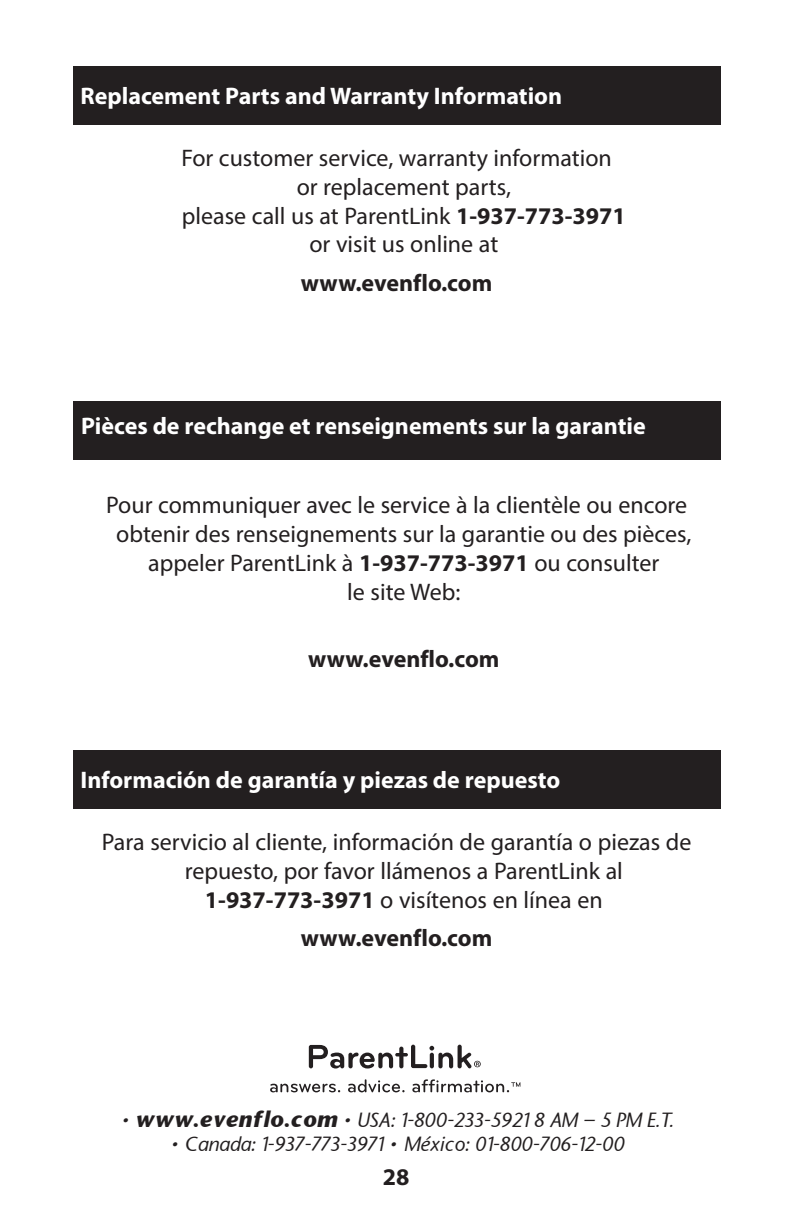
<style>
.page{position:relative;width:792px;height:1224px;background:#fff}
.page>*{position:absolute;margin:0;border:0;box-sizing:border-box;transform-origin:0 0}
.t1{font:24px/28.8px "Myriad Pro";color:#231f20;text-align:center}
.t2{font:700 24px "Myriad Pro";color:#fff}
.t3{font:700 24px "Myriad Pro";color:#231f20}
.t4{font:italic 500 20px "Stone Sans";color:#231f20}
.s1{font-weight:700}
.s2{font-weight:700;font-size:22px}
</style>
<div class="page">
<div style="left:73px;top:66px;width:648px;height:59px;background:#231f20"></div>
<div style="left:73px;top:401px;width:648px;height:58px;background:#231f20"></div>
<svg style="left:270px;top:1084px;width:70px;height:8px"></svg>
<svg style="left:348px;top:1079px;width:57px;height:13px"></svg>
<svg style="left:412px;top:1079px;width:108px;height:13px"></svg>
<svg style="left:309px;top:1045px;width:172px;height:24px"></svg>
<div style="left:73px;top:750px;width:648px;height:59px;background:#231f20"></div>
<p class="t2" style="left:81px;top:81px;width:483px">Replacement Parts and Warranty Information</p>
<p class="t1" style="left:181px;top:143px;width:446px">For customer service, warranty information or replacement parts,<br>please call us at ParentLink <span class="s1">1-937-773-3971 </span>or visit us online at</p>
<p class="t3" style="left:301px;top:268px;width:193px">www.evenflo.com</p>
<p class="t2" style="left:81px;top:410px;width:566px">Pièces de rechange et renseignements sur la garantie</p>
<p class="t1" style="left:106px;top:491px;width:587px">Pour communiquer avec le service à la clientèle ou encore obtenir des renseignements sur la garantie ou des pièces, appeler ParentLink à <span class="s1">1-937-773-3971</span> ou consulter<br>le site Web:</p>
<p class="t3" style="left:308px;top:644px;width:193px">www.evenflo.com</p>
<p class="t2" style="left:81px;top:765px;width:481px">Información de garantía y piezas de repuesto</p>
<p class="t1" style="left:102px;top:827px;width:591px">Para servicio al cliente, información de garantía o piezas de</p>
<p class="t1" style="left:185px;top:856px;width:440px">repuesto, por favor llámenos a ParentLink al</p>
<p class="t1" style="left:205px;top:885px;width:399px"><span class="s1">1-937-773-3971</span> o visítenos en línea en</p>
<p class="t3" style="left:301px;top:923px;width:193px">www.evenflo.com</p>
<p class="t4" style="left:120px;top:1108px;width:554px">• <span class="s2">www.evenflo.com</span> • USA: 1-800-233-5921 8 AM – 5 PM E.T.</p>
<p class="t4" style="left:169px;top:1132px;width:456px">• Canada: 1-937-773-3971 • México: 01-800-706-12-00</p>
<p class="t3" style="left:383px;top:1161px;width:28px">28</p>
</div>
